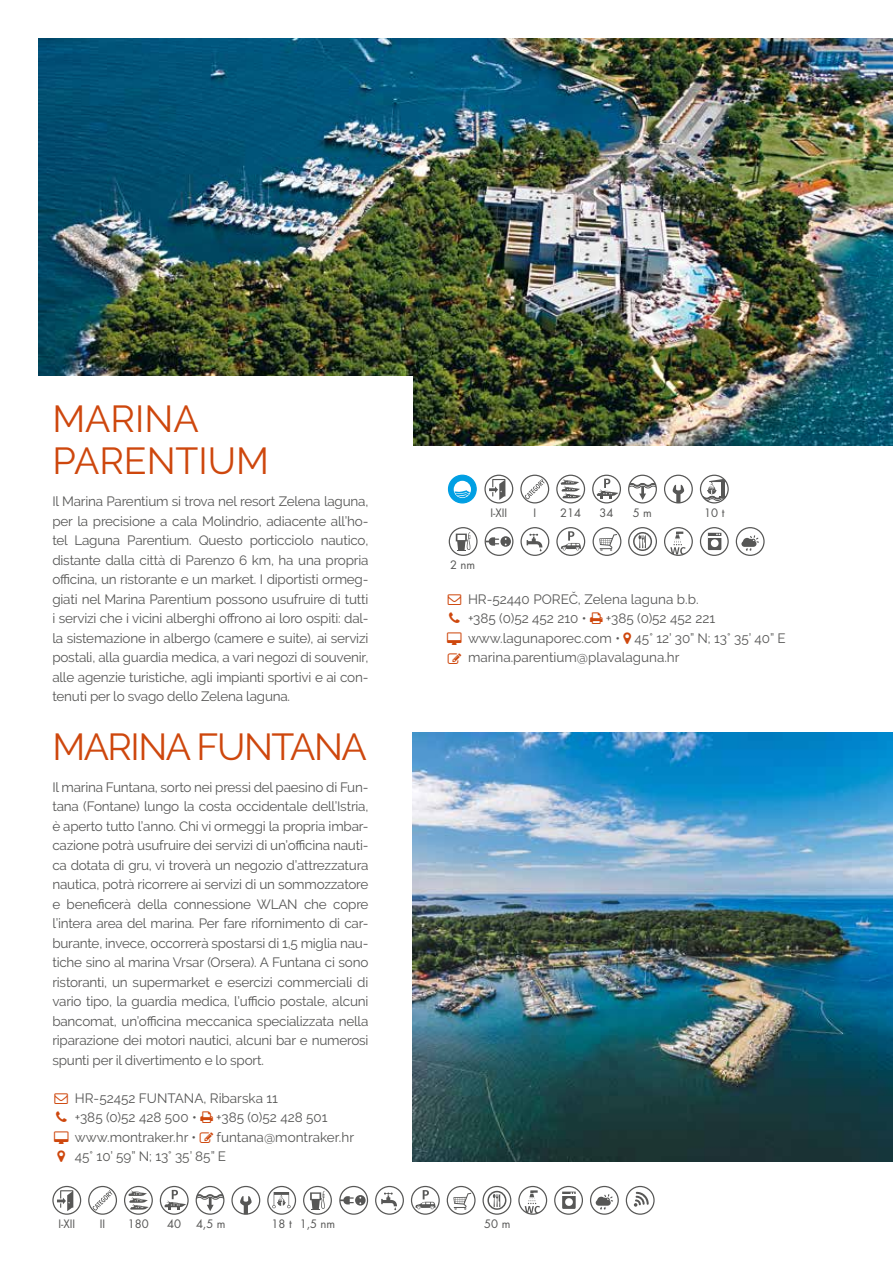
<style>
.page{position:relative;width:893px;height:1276px;background:#fff}
.page>*{position:absolute;margin:0;border:0;box-sizing:border-box;transform-origin:0 0}
.t1{font:37.5px/42px "Raleway";color:#ce470d}
.t2{font:37.5px "Raleway";letter-spacing:-.04em;color:#ce470d}
.t3{font:13.5px/19.5px "Raleway";color:#575756}
.t4{font:11.25px "Futura";color:#575756}
</style>
<div class="page">
<img style="left:38px;top:38px;width:855px;height:408px">
<img style="left:412px;top:732px;width:481px;height:429px">
<div style="left:0;top:376px;width:412px;height:286px;background:#fff"></div>
<svg style="left:527px;top:534px;width:15px;height:17px"></svg>
<div style="left:520px;top:527px;width:29px;height:29px;border:1px solid #575756;border-radius:50%"></div>
<svg style="left:561px;top:531px;width:20px;height:19px"></svg>
<div style="left:556px;top:527px;width:29px;height:29px;border:1px solid #575756;border-radius:50%"></div>
<svg style="left:599px;top:534px;width:18px;height:17px"></svg>
<div style="left:593px;top:527px;width:28px;height:29px;border:1px solid #575756;border-radius:50%"></div>
<svg style="left:633px;top:532px;width:19px;height:19px"></svg>
<div style="left:628px;top:527px;width:29px;height:29px;border:1px solid #575756;border-radius:50%"></div>
<svg style="left:670px;top:531px;width:16px;height:24px"></svg>
<div style="left:664px;top:527px;width:29px;height:29px;border:1px solid #575756;border-radius:50%"></div>
<svg style="left:708px;top:533px;width:13px;height:17px"></svg>
<div style="left:700px;top:527px;width:29px;height:29px;border:1px solid #575756;border-radius:50%"></div>
<svg style="left:741px;top:535px;width:18px;height:16px"></svg>
<div style="left:736px;top:527px;width:29px;height:29px;border:1px solid #575756;border-radius:50%"></div>
<svg style="left:485px;top:536px;width:26px;height:11px"></svg>
<div style="left:485px;top:527px;width:28px;height:29px;border:1px solid #575756;border-radius:50%"></div>
<svg style="left:489px;top:479px;width:16px;height:21px"></svg>
<div style="left:484px;top:474px;width:29px;height:29px;border:1px solid #575756;border-radius:50%"></div>
<svg style="left:525px;top:479px;width:20px;height:20px"></svg>
<div style="left:520px;top:474px;width:29px;height:29px;border:1px solid #575756;border-radius:50%"></div>
<svg style="left:560px;top:479px;width:21px;height:19px"></svg>
<div style="left:556px;top:474px;width:29px;height:29px;border:1px solid #575756;border-radius:50%"></div>
<svg style="left:597px;top:478px;width:21px;height:20px"></svg>
<div style="left:592px;top:474px;width:29px;height:29px;border:1px solid #575756;border-radius:50%"></div>
<svg style="left:629px;top:482px;width:27px;height:18px"></svg>
<div style="left:628px;top:474px;width:29px;height:29px;border:1px solid #575756;border-radius:50%"></div>
<svg style="left:673px;top:485px;width:11px;height:18px"></svg>
<div style="left:664px;top:474px;width:29px;height:29px;border:1px solid #575756;border-radius:50%"></div>
<svg style="left:700px;top:479px;width:28px;height:23px"></svg>
<div style="left:700px;top:474px;width:29px;height:29px;border:1px solid #575756;border-radius:50%"></div>
<svg style="left:456px;top:532px;width:15px;height:19px"></svg>
<div style="left:449px;top:527px;width:29px;height:29px;border:1px solid #575756;border-radius:50%"></div>
<div style="left:448px;top:475px;width:28px;height:28px;background:#009fe3;border-radius:14px"></div>
<div style="left:454px;top:481px;width:17px;height:17px;background:#fff;border-radius:50%"></div>
<svg style="left:455px;top:490px;width:15px;height:7px"></svg>
<div style="left:448px;top:474px;width:29px;height:29px;border:1px solid #009fe3;border-radius:50%"></div>
<svg style="left:57px;top:1190px;width:16px;height:21px"></svg>
<div style="left:52px;top:1186px;width:29px;height:28px;border:1px solid #575756;border-radius:50%"></div>
<svg style="left:93px;top:1190px;width:19px;height:20px"></svg>
<div style="left:88px;top:1186px;width:29px;height:28px;border:1px solid #575756;border-radius:50%"></div>
<svg style="left:128px;top:1190px;width:21px;height:19px"></svg>
<div style="left:124px;top:1186px;width:29px;height:28px;border:1px solid #575756;border-radius:50%"></div>
<svg style="left:164px;top:1190px;width:22px;height:19px"></svg>
<div style="left:160px;top:1186px;width:29px;height:28px;border:1px solid #575756;border-radius:50%"></div>
<svg style="left:196px;top:1193px;width:28px;height:18px"></svg>
<div style="left:196px;top:1186px;width:28px;height:28px;border:1px solid #575756;border-radius:50%"></div>
<svg style="left:240px;top:1196px;width:12px;height:18px"></svg>
<div style="left:231px;top:1186px;width:29px;height:28px;border:1px solid #575756;border-radius:50%"></div>
<svg style="left:272px;top:1192px;width:19px;height:16px"></svg>
<div style="left:267px;top:1186px;width:29px;height:28px;border:1px solid #575756;border-radius:50%"></div>
<svg style="left:381px;top:1192px;width:16px;height:18px"></svg>
<div style="left:375px;top:1186px;width:29px;height:28px;border:1px solid #575756;border-radius:50%"></div>
<svg style="left:415px;top:1190px;width:21px;height:19px"></svg>
<div style="left:411px;top:1186px;width:29px;height:28px;border:1px solid #575756;border-radius:50%"></div>
<svg style="left:453px;top:1192px;width:18px;height:18px"></svg>
<div style="left:447px;top:1186px;width:29px;height:28px;border:1px solid #575756;border-radius:50%"></div>
<svg style="left:487px;top:1190px;width:19px;height:19px"></svg>
<div style="left:482px;top:1186px;width:29px;height:28px;border:1px solid #575756;border-radius:50%"></div>
<svg style="left:525px;top:1190px;width:15px;height:23px"></svg>
<div style="left:518px;top:1186px;width:29px;height:28px;border:1px solid #575756;border-radius:50%"></div>
<svg style="left:596px;top:1194px;width:17px;height:15px"></svg>
<div style="left:590px;top:1186px;width:29px;height:28px;border:1px solid #575756;border-radius:50%"></div>
<svg style="left:341px;top:1195px;width:25px;height:10px"></svg>
<div style="left:339px;top:1186px;width:29px;height:28px;border:1px solid #575756;border-radius:50%"></div>
<svg style="left:562px;top:1191px;width:14px;height:18px"></svg>
<div style="left:554px;top:1186px;width:29px;height:28px;border:1px solid #575756;border-radius:50%"></div>
<svg style="left:310px;top:1191px;width:15px;height:19px"></svg>
<div style="left:303px;top:1186px;width:29px;height:28px;border:1px solid #575756;border-radius:50%"></div>
<div style="left:626px;top:1186px;width:29px;height:28px;border:1px solid #575756;border-radius:50%"></div>
<svg style="left:634px;top:1191px;width:15px;height:15px"></svg>
<h1 class="t1" style="left:52px;top:398px;width:218px">MARINA<br>PARENTIUM</h1>
<p class="t3" style="left:52px;top:492px;width:318px;text-align:justify">Il Marina Parentium si trova nel resort Zelena laguna, per la precisione a cala Molindrio, adiacente all’ho&shy;tel Laguna Parentium. Questo porticciolo nautico, distante dalla città di Parenzo 6 km, ha una propria officina, un ristorante e un market. I diportisti ormeg&shy;giati nel Marina Parentium possono usufruire di tutti i servizi che i vicini alberghi offrono ai loro ospiti: dal&shy;la sistemazione in albergo (camere e suite), ai servizi postali, alla guardia medica, a vari negozi di souvenir, alle agenzie turistiche, agli impianti sportivi e ai con&shy;tenuti per lo svago dello Zelena laguna.</p>
<h1 class="t2" style="left:52px;top:724px;width:316px">MARINA FUNTANA</h1>
<p class="t3" style="left:52px;top:777px;width:318px;text-align:justify">Il marina Funtana, sorto nei pressi del paesino di Fun&shy;tana (Fontane) lungo la costa occidentale dell’Istria, è aperto tutto l’anno. Chi vi ormeggi la propria imbar&shy;cazione potrà usufruire dei servizi di un’officina nauti&shy;ca dotata di gru, vi troverà un negozio d’attrezzatura nautica, potrà ricorrere ai servizi di un sommozzatore e beneficerà della connessione WLAN che copre l’intera area del marina. Per fare rifornimento di car&shy;burante, invece, occorrerà spostarsi di 1,5 miglia nau&shy;tiche sino al marina Vrsar (Orsera). A Funtana ci sono ristoranti, un supermarket e esercizi commerciali di vario tipo, la guardia medica, l’ufficio postale, alcuni bancomat, un’officina meccanica specializzata nella riparazione dei motori nautici, alcuni bar e numerosi spunti per il divertimento e lo sport.</p>
<p class="t3" style="left:75px;top:1088px;width:205px">HR-52452 FUNTANA, Ribarska 11 +385 (0)52 428 500 •</p>
<p class="t3" style="left:216px;top:1107px;width:113px">+385 (0)52 428 501</p>
<p class="t3" style="left:75px;top:1127px;width:281px;text-indent:142px">funtana@montraker.hr<br>45° 10’ 59” N; 13° 35’ 85” E</p>
<p class="t3" style="left:75px;top:1127px;width:123px">www.montraker.hr •</p>
<p class="t4" style="left:490px;top:505px;width:18px">I-XII</p>
<p class="t4" style="left:533px;top:505px;width:4px">I</p>
<p class="t4" style="left:560px;top:505px;width:22px">214</p>
<p class="t4" style="left:600px;top:505px;width:15px">34</p>
<p class="t4" style="left:633px;top:505px;width:21px">5 m</p>
<p class="t4" style="left:704px;top:505px;width:22px">10 t</p>
<p class="t4" style="left:450px;top:557px;width:27px">2 nm</p>
<p class="t3" style="left:468px;top:589px;width:232px">HR-52440 POREČ, Zelena laguna b.b. +385 (0)52 452 210 •</p>
<p class="t3" style="left:468px;top:608px;width:319px;text-indent:138px">+385 (0)52 452 221 www.lagunaporec.com • 45° 12’ 30” N; 13° 35’ 40” E marina.parentium@plavalaguna.hr</p>
<p class="t4" style="left:58px;top:1216px;width:18px">I-XII</p>
<p class="t4" style="left:100px;top:1216px;width:7px">II</p>
<p class="t4" style="left:128px;top:1216px;width:22px">180</p>
<p class="t4" style="left:167px;top:1216px;width:15px">40</p>
<p class="t4" style="left:196px;top:1216px;width:31px">4,5 m</p>
<p class="t4" style="left:272px;top:1216px;width:65px">18 t 1,5 nm</p>
<p class="t4" style="left:484px;top:1216px;width:28px">50 m</p>
</div>
